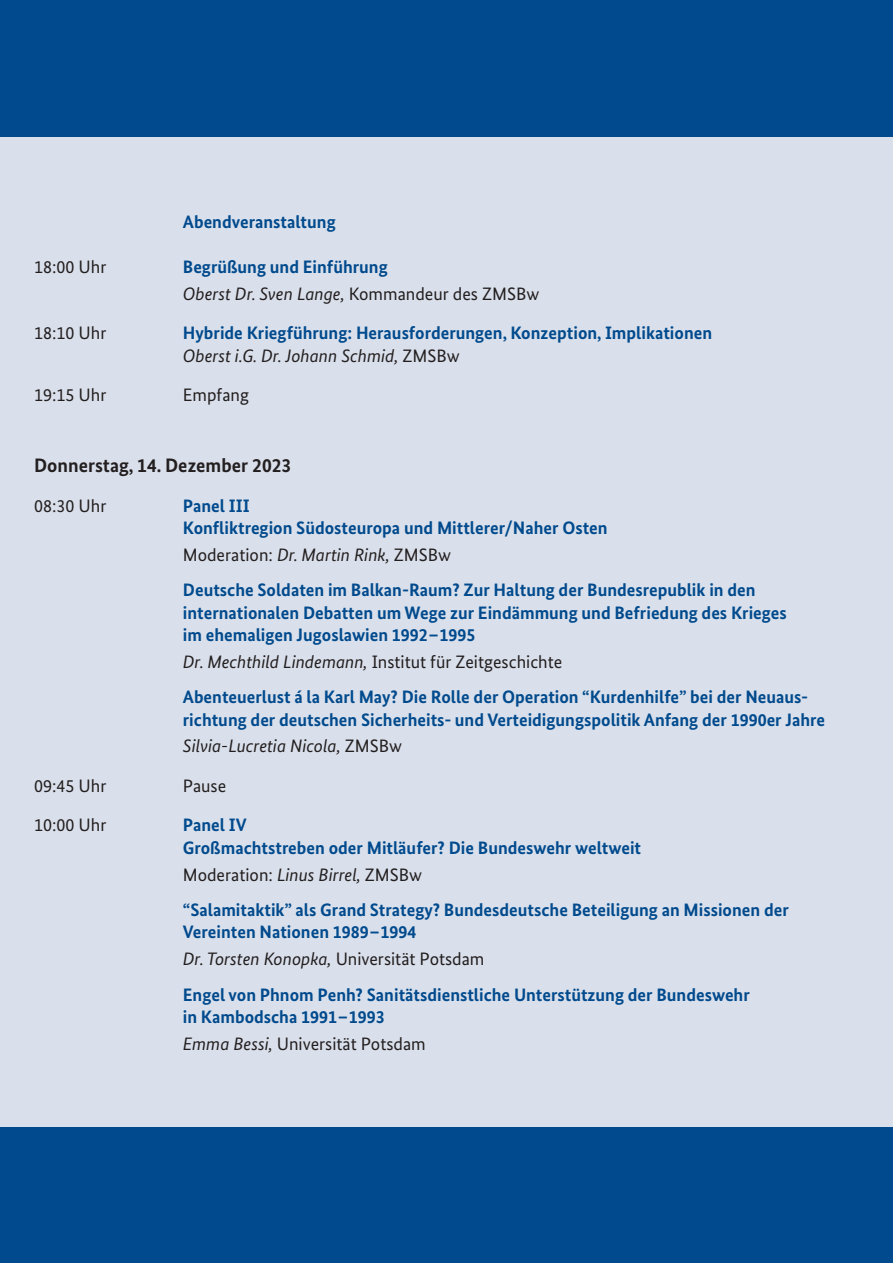
<style>
.page{position:relative;width:893px;height:1263px;background:#dae0eb}
.page>*{position:absolute;margin:0;border:0;box-sizing:border-box;transform-origin:0 0}
.t1{font:700 19.5px "Bundes Sans";color:#231f20}
.t2{font:700 18px/22.5px "Bundes Sans";color:#004a8d}
.t3{font:18px "Bundes Sans";color:#231f20}
.s1{font-weight:400;font-style:italic;color:#231f20}
.s2{font-weight:400;color:#231f20}
.s3{font-family:"Courier New";font-size:19.5px}
.s4{font-style:italic}
</style>
<div class="page">
<div style="left:0;top:0;width:893px;height:136px;background:#004a8d"></div>
<div style="left:0;top:1127px;width:893px;height:136px;background:#004a8d"></div>
<p class="t2" style="left:183px;top:210px;width:154px">Abendveranstaltung</p>
<p class="t3" style="left:34px;top:256px;width:74px">18:00 Uhr</p>
<p class="t2" style="left:183px;top:253px;width:358px;line-height:26.7px">Begrüßung und Einführung<br><span class="s1">Oberst Dr. Sven Lange,</span> <span class="s2">Kommandeur des ZMSBw</span></p>
<p class="t3" style="left:34px;top:322px;width:74px">18:10 Uhr</p>
<p class="t2" style="left:183px;top:321px;width:531px">Hybride Kriegführung: Herausforderungen, Konzeption, Implikationen<br><span class="s1">Oberst i.G. Dr. Johann Schmid,</span> <span class="s2">ZMSBw</span></p>
<p class="t3" style="left:34px;top:384px;width:74px">19:15 Uhr</p>
<p class="t3" style="left:183px;top:384px;width:68px">Empfang</p>
<p class="t1" style="left:34px;top:453px;width:259px">Donnerstag, 14. Dezember 2023</p>
<p class="t3" style="left:34px;top:494px;width:74px">08:30 Uhr</p>
<p class="t2" style="left:183px;top:494px;width:426px">Panel III<br>Konfliktregion Südosteuropa und Mittlerer/Naher Osten</p>
<p class="t2" style="left:183px;top:537px;width:574px;line-height:35.2px"><span class="s2">Moderation:</span> <span class="s1">Dr. Martin Rink,</span> <span class="s2">ZMSBw<br></span>Deutsche Soldaten im Balkan-Raum? Zur Haltung der Bundesrepublik in den</p>
<p class="t2" style="left:183px;top:601px;width:605px">internationalen Debatten um Wege zur Eindämmung und Befriedung des Krieges im ehemaligen Jugoslawien 1992<span class="s3">‑</span> 1995</p>
<p class="t2" style="left:183px;top:644px;width:627px;line-height:35.2px"><span class="s1">Dr. Mechthild Lindemann,</span> <span class="s2">Institut für Zeitgeschichte<br></span>Abenteuerlust á la Karl May? Die Rolle der Operation “Kurdenhilfe” bei der Neuaus-</p>
<p class="t2" style="left:183px;top:706px;width:644px;line-height:26.7px">richtung der deutschen Sicherheits- und Verteidigungspolitik Anfang der 1990er Jahre<br><span class="s1">Silvia-Lucretia Nicola,</span> <span class="s2">ZMSBw</span></p>
<p class="t3" style="left:34px;top:775px;width:74px">09:45 Uhr</p>
<p class="t3" style="left:183px;top:775px;width:45px">Pause</p>
<p class="t3" style="left:34px;top:814px;width:74px">10:00 Uhr</p>
<p class="t2" style="left:183px;top:814px;width:460px">Panel IV<br>Großmachtstreben oder Mitläufer? Die Bundeswehr weltweit</p>
<p class="t2" style="left:183px;top:857px;width:607px;line-height:35.2px"><span class="s2">Moderation:</span> <span class="s1">Linus Birrel,</span> <span class="s2">ZMSBw<br></span>“Salamitaktik” als Grand Strategy? Bundesdeutsche Beteiligung an Missionen der</p>
<p class="t2" style="left:183px;top:919px;width:303px;line-height:26.7px">Vereinten Nationen 1989<span class="s3">‑</span> 1994<br><span class="s1">Dr. Torsten Konopka,</span> <span class="s2">Universität Potsdam</span></p>
<p class="t2" style="left:183px;top:983px;width:568px">Engel von Phnom Penh? Sanitätsdienstliche Unterstützung der Bundeswehr in Kambodscha 1991<span class="s3">‑</span> 1993</p>
<p class="t3" style="left:183px;top:1032px;width:244px"><span class="s4">Emma Bessi,</span> Universität Potsdam</p>
</div>
